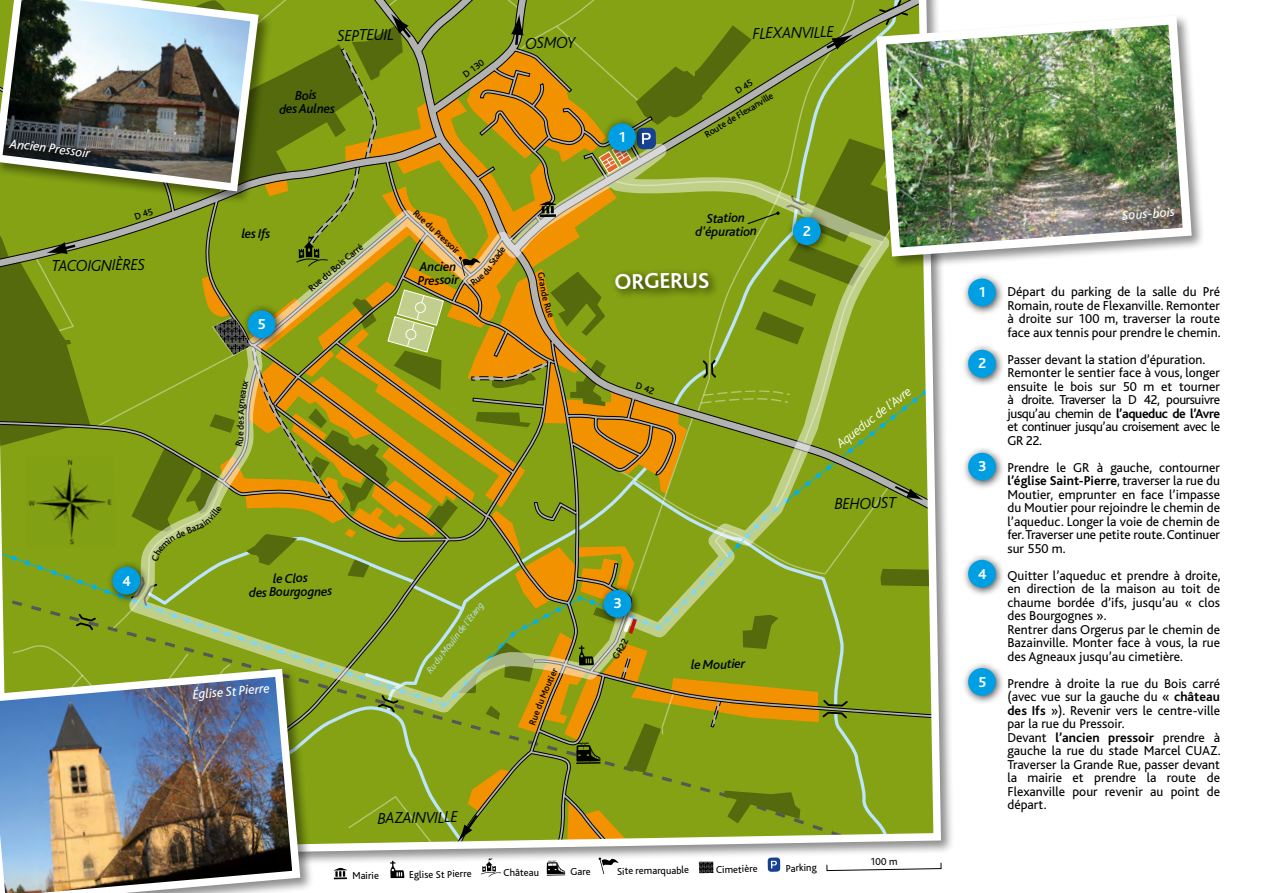
<style>
.page{position:relative;width:1263px;height:893px;background:#fff}
.page>*{position:absolute;margin:0;border:0;box-sizing:border-box;transform-origin:0 0}
.t1{font:700 22.5px "Bliss";color:#fff}
.t2{font:italic 300 16.5px "Bliss";color:#000}
.t3{font:700 15px "Bliss";color:#fff}
.t4{font:13.5px/13.5px "Bliss";color:#000}
.t5{font:italic 500 13.5px/13.5px "Bliss";color:#000;text-align:center}
.t6{font:italic 13.5px "Bliss";color:#fff}
.t7{font:italic 300 13.5px "Bliss";color:#fff}
.t8{font:10.5px "Bliss";color:#000}
.t9{font:500 9.75px "Bliss";color:#000}
.t10{font:italic 300 9.75px "Bliss";color:#bce4fa}
.s1{font-weight:700}
</style>
<div class="page">
<div style="left:875px;top:14px;width:330px;height:256px;background:#000;opacity:.45"></div>
<img style="left:942px;top:14px;width:254px;height:247px">
<div style="left:962px;top:272px;width:44px;height:44px;background:#000;opacity:.75"></div>
<div style="left:968px;top:279px;width:28px;height:27px;background:#009fe3;border-radius:50%"></div>
<div style="left:962px;top:343px;width:44px;height:45px;background:#000;opacity:.75"></div>
<div style="left:968px;top:350px;width:28px;height:28px;background:#009fe3;border-radius:50%"></div>
<div style="left:962px;top:446px;width:44px;height:44px;background:#000;opacity:.75"></div>
<div style="left:968px;top:453px;width:28px;height:27px;background:#009fe3;border-radius:50%"></div>
<div style="left:962px;top:553px;width:44px;height:45px;background:#000;opacity:.75"></div>
<div style="left:968px;top:560px;width:28px;height:28px;background:#009fe3;border-radius:50%"></div>
<div style="left:962px;top:662px;width:44px;height:44px;background:#000;opacity:.75"></div>
<div style="left:968px;top:668px;width:28px;height:28px;background:#009fe3;border-radius:50%"></div>
<svg style="left:4px;top:879px;width:300px;height:14px"></svg>
<img style="left:0;top:0;width:942px;height:879px">
<p class="t6" style="left:11px;top:136px;width:82px;rotate:7deg">Ancien Pressoir</p>
<p class="t2" style="left:52px;top:258px;width:95px;rotate:-1deg">TACOIGNIÈRES</p>
<p class="t3" style="left:122px;top:573px;width:10px">4</p>
<p class="t2" style="left:337px;top:27px;width:58px;rotate:-1deg">SEPTEUIL</p>
<p class="t5" style="left:279px;top:89px;width:57px;rotate:-1deg">Bois<br>des Aulnes</p>
<p class="t9" style="left:461px;top:71px;width:25px;rotate:-35deg">D 130</p>
<p class="t2" style="left:525px;top:35px;width:51px;rotate:-1deg">OSMOY</p>
<p class="t5" style="left:241px;top:227px;width:31px;rotate:-1deg">les Ifs</p>
<p class="t3" style="left:258px;top:316px;width:10px">5</p>
<p class="t9" style="left:306px;top:285px;width:70px;rotate:-40deg">Rue du Bois Carré</p>
<p class="t9" style="left:418px;top:208px;width:61px;rotate:43deg">Rue du Pressoir</p>
<p class="t5" style="left:417px;top:260px;width:43px;text-align:left;rotate:-1deg">Ancien<br>Pressoir</p>
<p class="t9" style="left:487px;top:262px;width:22px;rotate:-54deg">Stade</p>
<p class="t5" style="left:249px;top:572px;width:85px;rotate:-1deg">le Clos<br>des Bourgognes</p>
<p class="t6" style="left:192px;top:688px;width:79px;rotate:-5deg">Église St Pierre</p>
<p class="t10" style="left:424px;top:669px;width:88px;rotate:-52deg">Ru du Moulin de l'Etang</p>
<p class="t3" style="left:618px;top:129px;width:10px">1</p>
<p class="t2" style="left:752px;top:25px;width:83px;rotate:-1deg">FLEXANVILLE</p>
<p class="t9" style="left:703px;top:131px;width:80px;rotate:-31deg">Route de Flexanville</p>
<p class="t5" style="left:695px;top:212px;width:63px;rotate:-1deg">Station d'épuration</p>
<p class="t3" style="left:803px;top:223px;width:10px">2</p>
<h1 class="t1" style="left:615px;top:270px;width:96px;rotate:-1deg">ORGERUS</h1>
<p class="t3" style="left:614px;top:596px;width:10px">3</p>
<p class="t5" style="left:691px;top:658px;width:56px;rotate:-1deg">le Moutier</p>
<p class="t7" style="left:834px;top:439px;width:92px;rotate:-38deg">Aqueduc de l'Avre</p>
<p class="t2" style="left:834px;top:495px;width:63px;rotate:-1deg">BEHOUST</p>
<p class="t2" style="left:378px;top:810px;width:81px;rotate:-1deg">BAZAINVILLE</p>
<p class="t8" style="left:352px;top:870px;width:28px;rotate:-1deg">Mairie</p>
<p class="t8" style="left:409px;top:869px;width:64px;rotate:-1deg">Eglise St Pierre</p>
<p class="t8" style="left:503px;top:867px;width:37px;rotate:-1deg">Château</p>
<p class="t8" style="left:570px;top:866px;width:22px;rotate:-1deg">Gare</p>
<p class="t8" style="left:617px;top:866px;width:74px;rotate:-1deg">Site remarquable</p>
<p class="t8" style="left:786px;top:863px;width:32px;rotate:-1deg">Parking</p>
<p class="t8" style="left:716px;top:864px;width:43px;rotate:-1deg">Cimetière</p>
<p class="t8" style="left:870px;top:856px;width:29px;rotate:-1deg">100 m</p>
<p class="t6" style="left:1122px;top:208px;width:54px;rotate:-4deg">Sous-bois</p>
<p class="t3" style="left:978px;top:284px;width:10px">1</p>
<p class="t3" style="left:978px;top:356px;width:10px">2</p>
<p class="t3" style="left:978px;top:459px;width:10px">3</p>
<p class="t3" style="left:978px;top:566px;width:10px">4</p>
<p class="t3" style="left:978px;top:674px;width:10px">5</p>
<p class="t4" style="left:1007px;top:285px;width:215px;text-align:justify">Départ du parking de la salle du Pré Romain, route de Flexanville. Remonter à droite sur 100 m, traverser la route face aux tennis pour prendre le chemin.</p>
<p class="t4" style="left:1007px;top:353px;width:214px">Passer devant la station d’épuration.<br>Remonter le sentier face à vous, longer ensuite le bois sur 50 m et tourner à droite. Traverser la D 42, poursuivre jusqu’au chemin de <span class="s1">l’aqueduc de l’Avre </span>et continuer jusqu’au croisement avec le GR 22.</p>
<p class="t4" style="left:1007px;top:461px;width:214px;text-align:justify">Prendre le GR à gauche, contourner <span class="s1">l’église Saint-Pierre</span>, traverser la rue du Moutier, emprunter en face l’impasse du Moutier pour rejoindre le chemin de l’aqueduc. Longer la voie de chemin de fer. Traverser une petite route. Continuer sur 550 m.</p>
<p class="t4" style="left:1007px;top:569px;width:215px">Quitter l’aqueduc et prendre à droite, en direction de la maison au toit de chaume bordée d’ifs, jusqu’au « clos des Bourgognes ».<br>Rentrer dans Orgerus par le chemin de Bazainville. Monter face à vous, la rue des Agneaux jusqu’au cimetière.</p>
<p class="t4" style="left:1007px;top:677px;width:215px">Prendre à droite la rue du Bois carré (avec vue sur la gauche du « <span class="s1">château des Ifs</span> »). Revenir vers le centre-ville par la rue du Pressoir.<br>Devant <span class="s1">l’ancien pressoir</span> prendre à gauche la rue du stade Marcel CUAZ.<br>Traverser la Grande Rue, passer devant la mairie et prendre la route de<br>Flexanville pour revenir au point de départ.</p>
</div>
